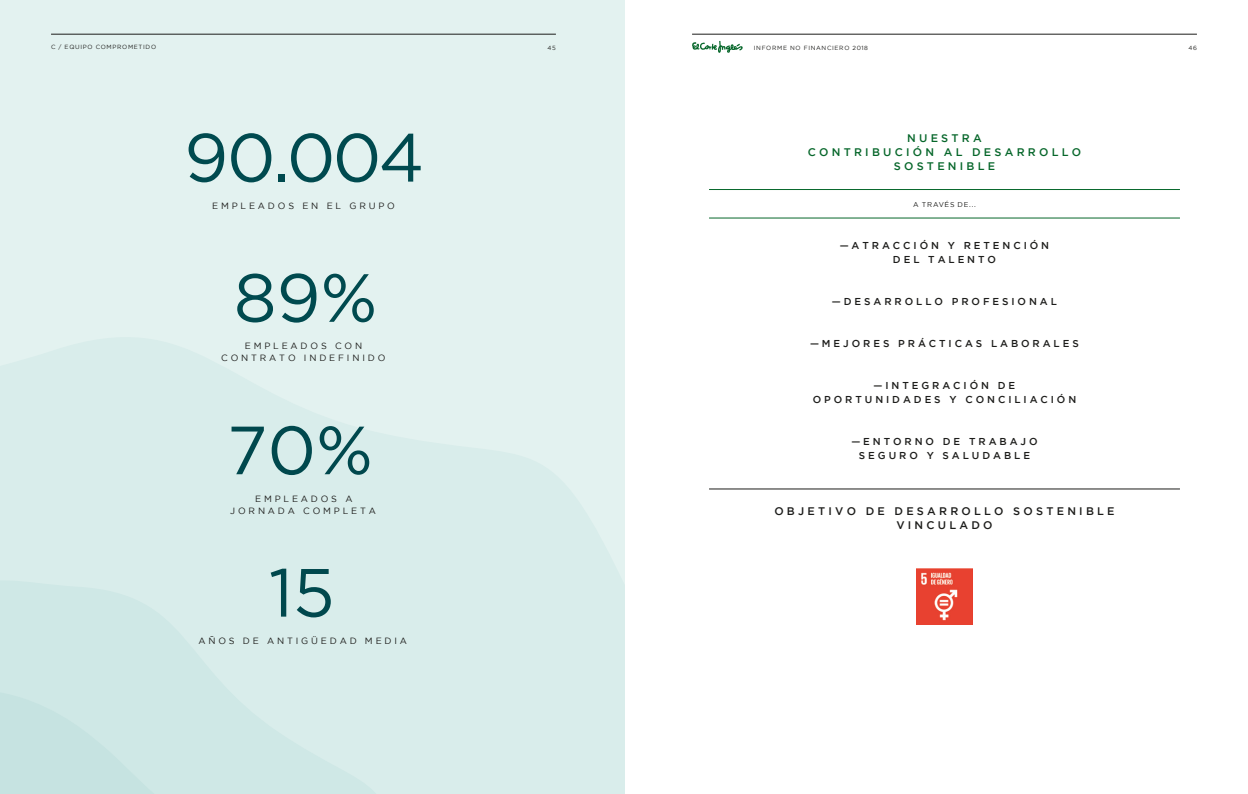
<style>
.page{position:relative;width:1248px;height:794px;background:#fff}
.page>*{position:absolute;margin:0;border:0;box-sizing:border-box;transform-origin:0 0}
.t1{font:68px "Gotham";letter-spacing:-.01em;color:#004e54}
.t2{font:500 11px/14px "Gotham";letter-spacing:.295em;color:#07672b;text-align:center}
.t3{font:500 11px/14px "Gotham";letter-spacing:.295em;color:#1d1d1b;text-align:center}
.t4{font:500 10px/14px "Gotham";letter-spacing:.295em;color:#1d1d1b;text-align:center}
.t5{font:9px/12.2px "Gotham";letter-spacing:.315em;color:#1d1d1b;text-align:center}
.t6{font:7px "Gotham";letter-spacing:.1em;color:#1d1d1b}
.t7{font:6px "Gotham";letter-spacing:.115em;color:#1d1d1b}
</style>
<div class="page">
<div style="left:0;top:0;width:624px;height:794px;background:#e3f2f0"></div>
<svg style="left:0;top:580px;width:377px;height:214px;fill:#d9edeb"></svg>
<svg style="left:0;top:633px;width:268px;height:161px;background:#cee7e5"></svg>
<hr style="left:692px;top:34px;width:504px;height:1px;background:#1d1d1b">
<hr style="left:51px;top:34px;width:505px;height:1px;background:#1d1d1b">
<svg style="left:692px;top:41px;width:51px;height:12px"></svg>
<hr style="left:709px;top:189px;width:470px;height:1px;background:#07672b">
<hr style="left:709px;top:218px;width:470px;height:1px;background:#07672b">
<hr style="left:709px;top:489px;width:470px;height:1px;background:#1d1d1b">
<img style="left:916px;top:568px;width:56px;height:56px">
<p class="t7" style="left:51px;top:44px;width:106px">C / EQUIPO COMPROMETIDO</p>
<h1 class="t1" style="left:184px;top:120px;width:241px">90.004</h1>
<p class="t5" style="left:212px;top:199px;width:184px">EMPLEADOS EN EL GRUPO</p>
<h1 class="t1" style="left:234px;top:260px;width:145px">89%</h1>
<p class="t5" style="left:221px;top:340px;width:166px">EMPLEADOS CON<br>CONTRATO INDEFINIDO</p>
<h1 class="t1" style="left:227px;top:412px;width:147px">70%</h1>
<p class="t5" style="left:230px;top:492px;width:147px">EMPLEADOS A<br>JORNADA COMPLETA</p>
<h1 class="t1" style="left:269px;top:555px;width:67px">15</h1>
<p class="t5" style="left:198px;top:634px;width:210px">AÑOS DE ANTIGÜEDAD MEDIA</p>
<p class="t7" style="left:547px;top:45px;width:10px">45</p>
<p class="t7" style="left:753px;top:45px;width:116px">INFORME NO FINANCIERO 2018</p>
<p class="t7" style="left:1188px;top:45px;width:10px">46</p>
<p class="t2" style="left:807px;top:130px;width:275px">NUESTRA<br>CONTRIBUCIÓN AL DESARROLLO<br>SOSTENIBLE</p>
<p class="t6" style="left:913px;top:200px;width:64px">A TRAVÉS DE...</p>
<p class="t4" style="left:839px;top:238px;width:211px">—ATRACCIÓN Y RETENCIÓN<br>DEL TALENTO</p>
<p class="t4" style="left:831px;top:294px;width:226px">—DESARROLLO PROFESIONAL</p>
<p class="t4" style="left:810px;top:336px;width:270px">—MEJORES PRÁCTICAS LABORALES</p>
<p class="t4" style="left:812px;top:378px;width:265px">—INTEGRACIÓN DE<br>OPORTUNIDADES Y CONCILIACIÓN</p>
<p class="t4" style="left:851px;top:434px;width:188px">—ENTORNO DE TRABAJO<br>SEGURO Y SALUDABLE</p>
<p class="t3" style="left:774px;top:503px;width:342px">OBJETIVO DE DESARROLLO SOSTENIBLE<br>VINCULADO</p>
</div>
